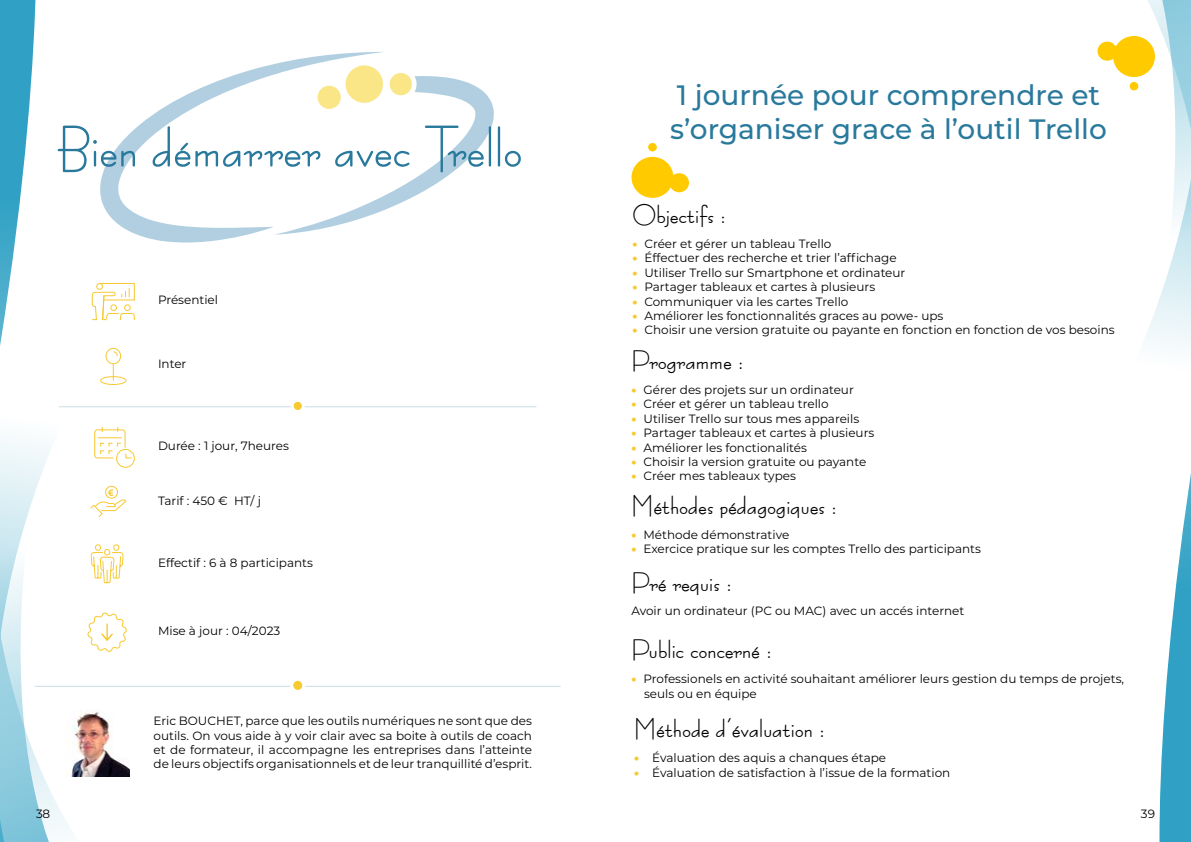
<style>
.page{position:relative;width:1191px;height:842px;background:#fff}
.page>*{position:absolute;margin:0;border:0;box-sizing:border-box;transform-origin:0 0}
.t1{font:700 52px "Bernardo Moda";color:#29799c}
.t2{font:500 28px/33.6px "Montserrat";color:#29799c}
.t3{font:700 24px "Bernardo Moda";color:#000}
.t4{font:12px/14.4px "Montserrat";color:#000}
.t5{font:700 10px "Myriad Pro";color:#f8ca31}
.s1{font-weight:900;color:#f8ca31}
</style>
<div class="page">
<svg style="left:1108px;top:0;width:83px;height:842px"></svg>
<svg style="left:0;top:0;width:87px;height:842px"></svg>
<hr style="left:59px;top:406px;width:232px;height:1px;background:#cbdee6">
<hr style="left:304px;top:406px;width:232px;height:1px;background:#cbdee6">
<div style="left:294px;top:402px;width:7px;height:7px;background:#f8ca31;border-radius:50%"></div>
<div style="left:294px;top:402px;width:8px;height:8px;border:1px solid #f8ca31;border-radius:50%"></div>
<svg style="left:91px;top:283px;width:44px;height:38px"></svg>
<div style="left:100px;top:376px;width:26px;height:9px;border:1px solid #f7c930;border-radius:50%"></div>
<hr style="left:113px;top:348px;width:1px;height:32px;background:#f7c930">
<svg style="left:106px;top:348px;width:15px;height:16px"></svg>
<div style="left:105px;top:348px;width:16px;height:16px;border:1px solid #f7c930;border-radius:50%"></div>
<svg style="left:113px;top:351px;width:5px;height:6px"></svg>
<div style="left:94px;top:429px;width:32px;height:29px;border:1px solid #f7c930;border-radius:3px"></div>
<div style="left:113px;top:447px;width:18px;height:18px;border:12px solid #fff;border-radius:50%"></div>
<div style="left:116px;top:449px;width:19px;height:19px;border:1px solid #f7c930;border-radius:50%"></div>
<svg style="left:98px;top:427px;width:34px;height:32px"></svg>
<svg style="left:90px;top:499px;width:37px;height:18px"></svg>
<div style="left:105px;top:486px;width:13px;height:13px;border:1px solid #f7c930;border-radius:50%"></div>
<hr style="left:35px;top:686px;width:255px;height:1px;background:#cbdee6">
<hr style="left:305px;top:686px;width:255px;height:1px;background:#cbdee6">
<div style="left:294px;top:681px;width:8px;height:8px;background:#f8ca31;border-radius:50%"></div>
<div style="left:293px;top:681px;width:9px;height:9px;border:1px solid #f8ca31;border-radius:50%"></div>
<div style="left:1113px;top:36px;width:42px;height:41px;background:#ffca00;border-radius:50%"></div>
<div style="left:1097px;top:42px;width:20px;height:19px;background:#ffca00;border-radius:50%"></div>
<div style="left:1129px;top:82px;width:9px;height:8px;background:#ffca00;border-radius:50%"></div>
<div style="left:631px;top:157px;width:42px;height:41px;background:#ffca00;border-radius:50%"></div>
<div style="left:669px;top:173px;width:20px;height:19px;background:#ffca00;border-radius:50%"></div>
<div style="left:648px;top:143px;width:9px;height:8px;background:#ffca00;border-radius:50%"></div>
<svg style="left:87px;top:544px;width:40px;height:108px"></svg>
<svg style="left:100px;top:52px;width:283px;height:191px"></svg>
<svg style="left:261px;top:65px;width:233px;height:178px"></svg>
<img style="left:66px;top:710px;width:63px;height:66px">
<h1 class="t1" style="left:58px;top:115px;width:466px">Bien démarrer avec Trello</h1>
<p class="t4" style="left:158px;top:292px;width:62px">Présentiel</p>
<p class="t4" style="left:158px;top:356px;width:30px">Inter</p>
<p class="t5" style="left:108px;top:486px;width:7px">€</p>
<p class="t4" style="left:158px;top:438px;width:133px">Durée : 1 jour, 7heures</p>
<p class="t4" style="left:158px;top:493px;width:104px">Tarif : 450 € HT/ j</p>
<p class="t4" style="left:158px;top:555px;width:156px">Effectif : 6 à 8 participants</p>
<p class="t4" style="left:158px;top:623px;width:124px">Mise à jour : 04/2023</p>
<p class="t4" style="left:154px;top:713px;width:380px;text-align:justify">Eric BOUCHET, parce que les outils numériques ne sont que des outils. On vous aide à y voir clair avec sa boite à outils de coach et de formateur, il accompagne les entreprises dans l’atteinte de leurs objectifs organisationnels et de leur tranquillité d’esprit.</p>
<h2 class="t2" style="left:670px;top:77px;width:438px">1 journée pour comprendre et s’organiser grace à l’outil Trello</h2>
<h3 class="t3" style="left:632px;top:199px;width:95px">Objectifs :</h3>
<p class="t4" style="left:632px;top:236px;width:200px"><span class="s1">•</span> Créer et gérer un tableau Trello</p>
<p class="t4" style="left:632px;top:250px;width:266px"><span class="s1">•</span> Éffectuer des recherche et trier l’affichage</p>
<p class="t4" style="left:632px;top:265px;width:274px"><span class="s1">•</span> Utiliser Trello sur Smartphone et ordinateur</p>
<p class="t4" style="left:632px;top:279px;width:244px"><span class="s1">•</span> Partager tableaux et cartes à plusieurs</p>
<p class="t4" style="left:632px;top:294px;width:217px"><span class="s1">•</span> Communiquer via les cartes Trello</p>
<p class="t4" style="left:632px;top:308px;width:312px"><span class="s1">•</span> Améliorer les fonctionnalités graces au powe- ups</p>
<p class="t4" style="left:632px;top:322px;width:484px"><span class="s1">•</span> Choisir une version gratuite ou payante en fonction en fonction de vos besoins</p>
<h3 class="t3" style="left:631px;top:346px;width:114px">Programme :</h3>
<p class="t4" style="left:631px;top:382px;width:224px"><span class="s1">•</span> Gérer des projets sur un ordinateur</p>
<p class="t4" style="left:631px;top:397px;width:199px"><span class="s1">•</span> Créer et gérer un tableau trello</p>
<p class="t4" style="left:631px;top:411px;width:229px"><span class="s1">•</span> Utiliser Trello sur tous mes appareils</p>
<p class="t4" style="left:631px;top:425px;width:244px"><span class="s1">•</span> Partager tableaux et cartes à plusieurs</p>
<p class="t4" style="left:631px;top:440px;width:177px"><span class="s1">•</span> Améliorer les fonctionalités</p>
<p class="t4" style="left:631px;top:454px;width:236px"><span class="s1">•</span> Choisir la version gratuite ou payante</p>
<p class="t4" style="left:631px;top:469px;width:166px"><span class="s1">•</span> Créer mes tableaux types</p>
<h3 class="t3" style="left:631px;top:490px;width:207px">Méthodes pédagogiques :</h3>
<p class="t4" style="left:631px;top:527px;width:159px"><span class="s1">•</span> Méthode démonstrative</p>
<p class="t4" style="left:631px;top:541px;width:351px"><span class="s1">•</span> Exercice pratique sur les comptes Trello des participants</p>
<h3 class="t3" style="left:631px;top:567px;width:102px">Pré requis :</h3>
<p class="t4" style="left:631px;top:603px;width:334px">Avoir un ordinateur (PC ou MAC) avec un accés internet</p>
<h3 class="t3" style="left:631px;top:635px;width:142px">Public concerné :</h3>
<p class="t4" style="left:644px;top:671px;width:481px;text-indent:-13px"><span class="s1">•</span> Professionels en activité souhaitant améliorer leurs gestion du temps de projets, seuls ou en équipe</p>
<h3 class="t3" style="left:634px;top:713px;width:192px">Méthode d’évaluation :</h3>
<p class="t4" style="left:634px;top:750px;width:253px"><span class="s1">•</span> Évaluation des aquis a chanques étape</p>
<p class="t4" style="left:634px;top:765px;width:317px"><span class="s1">•</span> Évaluation de satisfaction à l’issue de la formation</p>
<p class="t4" style="left:36px;top:806px;width:16px">38</p>
<p class="t4" style="left:1141px;top:806px;width:16px">39</p>
</div>
